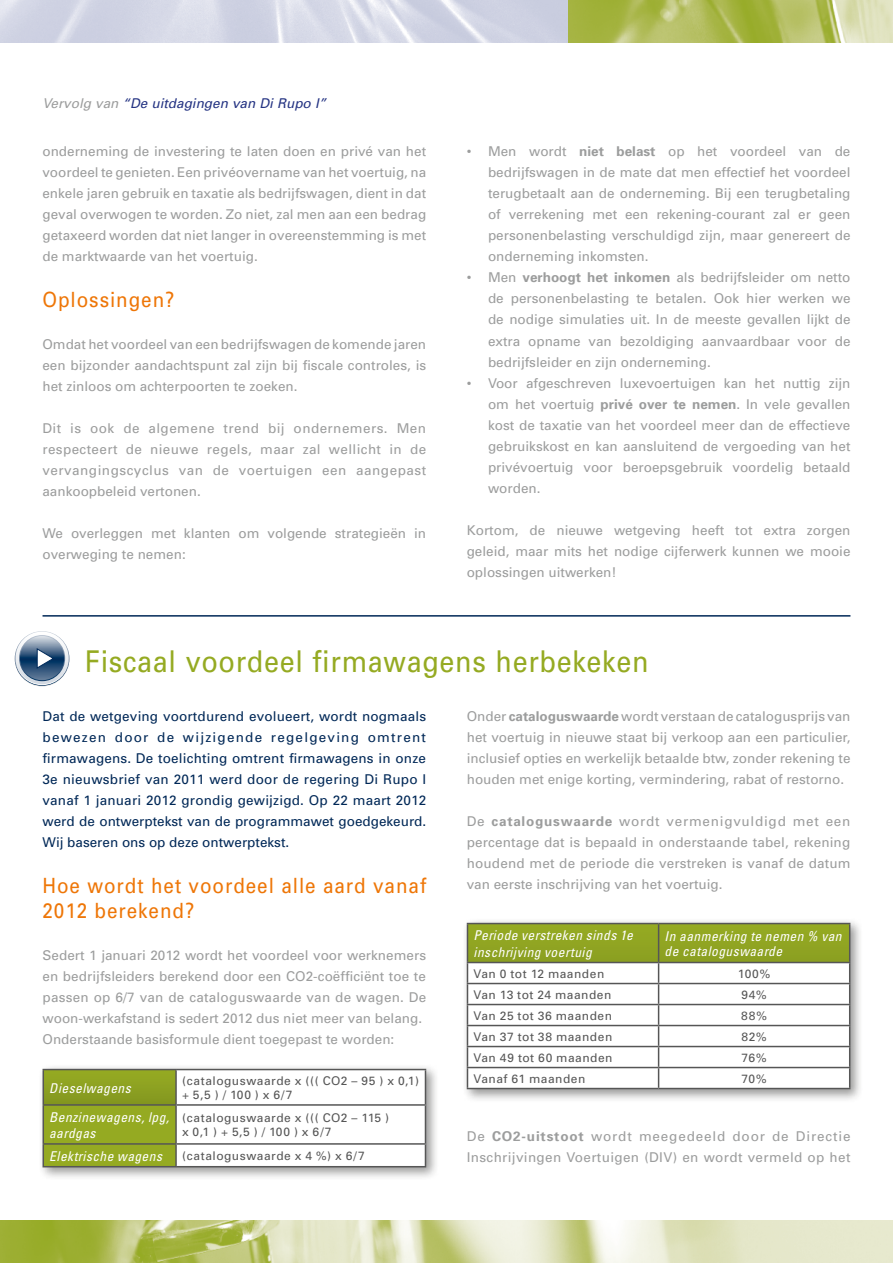
<style>
.page{position:relative;width:893px;height:1263px;background:#fff}
.page>*{position:absolute;margin:0;border:0;box-sizing:border-box;transform-origin:0 0}
.t1{font:30px "Univers";letter-spacing:.025em;color:#95aa22;scale:.9 1}
.t2{font:21px/25.2px "Univers";letter-spacing:.05em;color:#ee7607;scale:.9 1}
.t3{font:13.5px/21px "Univers";color:#9c9d9d;text-align:justify}
.t4{font:13.5px/21px "Univers";color:#002857;text-align:justify}
.t5{font:italic condensed 13.5px/16.2px "Univers";letter-spacing:.035em;color:#fff}
.t6{font:13.5px/21px "Univers";letter-spacing:.025em;color:#9c9d9d}
.t7{font:italic 13.5px "Univers";color:#253483}
.t8{font:12px/14.4px "Univers";letter-spacing:.04em;color:#565656}
.s1{color:#9c9d9d}
.s2{font-weight:700}
</style>
<div class="page">
<img style="left:0;top:1220px;width:893px;height:43px">
<img style="left:0;top:0;width:893px;height:43px">
<div style="left:462px;top:918px;width:402px;height:185px;background:#1a1a18;opacity:.45"></div>
<svg style="left:467px;top:923px;width:383px;height:165px"></svg>
<hr style="left:467px;top:1088px;width:192px;height:1px;background:#565656">
<hr style="left:659px;top:1088px;width:191px;height:1px;background:#565656">
<div style="left:37px;top:1064px;width:403px;height:117px;background:#1a1a18;opacity:.45"></div>
<div style="left:43px;top:1069px;width:133px;height:36px;background:#8ca122"></div>
<div style="left:176px;top:1069px;width:249px;height:36px;background:#fff"></div>
<div style="left:43px;top:1105px;width:133px;height:39px;background:#95aa22"></div>
<div style="left:176px;top:1105px;width:249px;height:39px;background:#fff"></div>
<div style="left:43px;top:1144px;width:133px;height:23px;background:#95aa22"></div>
<div style="left:176px;top:1144px;width:249px;height:23px;background:#fff"></div>
<hr style="left:43px;top:1069px;width:133px;height:1px;background:#565656">
<hr style="left:43px;top:1070px;width:1px;height:34px;background:#565656">
<hr style="left:176px;top:1069px;width:250px;height:1px;background:#565656">
<hr style="left:175px;top:1070px;width:2px;height:34px;background:#565656">
<hr style="left:425px;top:1070px;width:1px;height:34px;background:#565656">
<hr style="left:43px;top:1104px;width:133px;height:2px;background:#565656">
<hr style="left:43px;top:1106px;width:1px;height:37px;background:#565656">
<hr style="left:176px;top:1104px;width:250px;height:2px;background:#565656">
<hr style="left:175px;top:1106px;width:2px;height:37px;background:#565656">
<hr style="left:425px;top:1106px;width:1px;height:37px;background:#565656">
<hr style="left:43px;top:1143px;width:133px;height:2px;background:#565656">
<svg style="left:43px;top:1145px;width:1px;height:21px"></svg>
<hr style="left:176px;top:1143px;width:250px;height:2px;background:#565656">
<hr style="left:175px;top:1145px;width:2px;height:21px;background:#565656">
<svg style="left:425px;top:1145px;width:1px;height:21px"></svg>
<hr style="left:43px;top:1166px;width:133px;height:1px;background:#565656">
<hr style="left:176px;top:1166px;width:250px;height:1px;background:#565656">
<svg style="left:15px;top:632px;width:54px;height:53px"></svg>
<svg style="left:19px;top:635px;width:46px;height:46px"></svg>
<svg style="left:20px;top:636px;width:44px;height:44px"></svg>
<svg style="left:15px;top:648px;width:54px;height:37px"></svg>
<hr style="left:43px;top:615px;width:807px;height:2px;background:#002857">
<p class="t7" style="left:42px;top:95px;width:285px"><span class="s1">Vervolg van</span> “De uitdagingen van Di Rupo I”</p>
<p class="t3" style="left:42px;top:141px;width:385px">onderneming de investering te laten doen en privé van het voordeel te genieten. Een privéovername van het voertuig, na enkele jaren gebruik en taxatie als bedrijfswagen, dient in dat geval overwogen te worden. Zo niet, zal men aan een bedrag getaxeerd worden dat niet langer in overeenstemming is met de marktwaarde van het voertuig.</p>
<h2 class="t2" style="left:42px;top:287px;width:148px">Oplossingen?</h2>
<p class="t3" style="left:42px;top:334px;width:385px">Omdat het voordeel van een bedrijfswagen de komende jaren een bijzonder aandachtspunt zal zijn bij fiscale controles, is het zinloos om achterpoorten te zoeken.</p>
<p class="t3" style="left:42px;top:418px;width:385px">Dit is ook de algemene trend bij ondernemers. Men respecteert de nieuwe regels, maar zal wellicht in de vervangingscyclus van de voertuigen een aangepast aankoopbeleid vertonen.</p>
<p class="t3" style="left:42px;top:523px;width:385px">We overleggen met klanten om volgende strategieën in overweging te nemen:</p>
<p class="t3" style="left:488px;top:141px;width:364px;text-indent:-21px">• Men wordt <span class="s2">niet belast</span> op het voordeel van de bedrijfswagen in de mate dat men effectief het voordeel terugbetaalt aan de onderneming. Bij een terugbetaling of verrekening met een rekening-courant zal er geen personenbelasting verschuldigd zijn, maar genereert de onderneming inkomsten.</p>
<p class="t3" style="left:488px;top:267px;width:364px;text-indent:-21px">• Men <span class="s2">verhoogt het inkomen</span> als bedrijfsleider om netto de personenbelasting te betalen. Ook hier werken we de nodige simulaties uit. In de meeste gevallen lijkt de extra opname van bezoldiging aanvaardbaar voor de bedrijfsleider en zijn onderneming.</p>
<p class="t3" style="left:488px;top:372px;width:364px;text-indent:-21px">• Voor afgeschreven luxevoertuigen kan het nuttig zijn om het voertuig <span class="s2">privé over te nemen</span>. In vele gevallen kost de taxatie van het voordeel meer dan de effectieve gebruikskost en kan aansluitend de vergoeding van het privévoertuig voor beroepsgebruik voordelig betaald worden.</p>
<p class="t3" style="left:467px;top:519px;width:385px">Kortom, de nieuwe wetgeving heeft tot extra zorgen geleid, maar mits het nodige cijferwerk kunnen we mooie oplossingen uitwerken!</p>
<h1 class="t1" style="left:85px;top:643px;width:628px">Fiscaal voordeel firmawagens herbekeken</h1>
<p class="t4" style="left:43px;top:705px;width:385px">Dat de wetgeving voortdurend evolueert, wordt nogmaals bewezen door de wijzigende regelgeving omtrent firmawagens. De toelichting omtrent firmawagens in onze 3e nieuwsbrief van 2011 werd door de regering Di Rupo I vanaf 1 januari 2012 grondig gewijzigd. Op 22 maart 2012 werd de ontwerptekst van de programmawet goedgekeurd.<br>Wij baseren ons op deze ontwerptekst.</p>
<h2 class="t2" style="left:43px;top:873px;width:428px">Hoe wordt het voordeel alle aard vanaf<br>2012 berekend?</h2>
<p class="t3" style="left:43px;top:945px;width:385px;text-align:left">Sedert 1 januari 2012 wordt het voordeel voor werknemers en bedrijfsleiders berekend door een CO2-coëfficiënt toe te passen op 6/7 van de cataloguswaarde van de wagen. De woon-werkafstand is sedert 2012 dus niet meer van belang.<br>Onderstaande basisformule dient toegepast te worden:</p>
<p class="t5" style="left:49px;top:1079px;width:83px">Dieselwagens</p>
<p class="t8" style="left:182px;top:1073px;width:238px">(cataloguswaarde x ((( CO2 – 95 ) x 0,1) + 5,5 ) / 100 ) x 6/7</p>
<p class="t5" style="left:49px;top:1108px;width:121px">Benzinewagens, lpg, aardgas</p>
<p class="t8" style="left:182px;top:1110px;width:209px">(cataloguswaarde x ((( CO2 – 115 ) x 0,1 ) + 5,5 ) / 100 ) x 6/7</p>
<p class="t5" style="left:49px;top:1147px;width:114px">Elektrische wagens</p>
<p class="t8" style="left:182px;top:1148px;width:184px">(cataloguswaarde x 4 %) x 6/7</p>
<p class="t3" style="left:467px;top:706px;width:385px">Onder <span class="s2">cataloguswaarde</span> wordt verstaan de catalogusprijs van het voertuig in nieuwe staat bij verkoop aan een particulier, inclusief opties en werkelijk betaalde btw, zonder rekening te houden met enige korting, vermindering, rabat of restorno.</p>
<p class="t3" style="left:467px;top:811px;width:385px">De <span class="s2">cataloguswaarde</span> wordt vermenigvuldigd met een percentage dat is bepaald in onderstaande tabel, rekening houdend met de periode die verstreken is vanaf de datum van eerste inschrijving van het voertuig.</p>
<p class="t5" style="left:473px;top:927px;width:161px">Periode verstreken sinds 1e inschrijving voertuig</p>
<p class="t5" style="left:665px;top:928px;width:178px;line-height:15px">In aanmerking te nemen % van de cataloguswaarde</p>
<p class="t8" style="left:473px;top:966px;width:132px">Van 0 tot 12 maanden</p>
<p class="t8" style="left:738px;top:966px;width:34px">100%</p>
<p class="t8" style="left:473px;top:987px;width:139px">Van 13 tot 24 maanden</p>
<p class="t8" style="left:741px;top:987px;width:27px">94%</p>
<p class="t8" style="left:473px;top:1008px;width:140px">Van 25 tot 36 maanden</p>
<p class="t8" style="left:741px;top:1008px;width:27px">88%</p>
<p class="t8" style="left:473px;top:1029px;width:140px">Van 37 tot 38 maanden</p>
<p class="t8" style="left:741px;top:1029px;width:27px">82%</p>
<p class="t8" style="left:473px;top:1050px;width:141px">Van 49 tot 60 maanden</p>
<p class="t8" style="left:741px;top:1050px;width:27px">76%</p>
<p class="t8" style="left:473px;top:1071px;width:113px">Vanaf 61 maanden</p>
<p class="t8" style="left:741px;top:1071px;width:27px">70%</p>
<p class="t6" style="left:467px;top:1126px;width:385px">De <span class="s2">CO2-uitstoot</span> wordt meegedeeld door de Directie<br>Inschrijvingen Voertuigen (DIV) en wordt vermeld op het</p>
</div>
